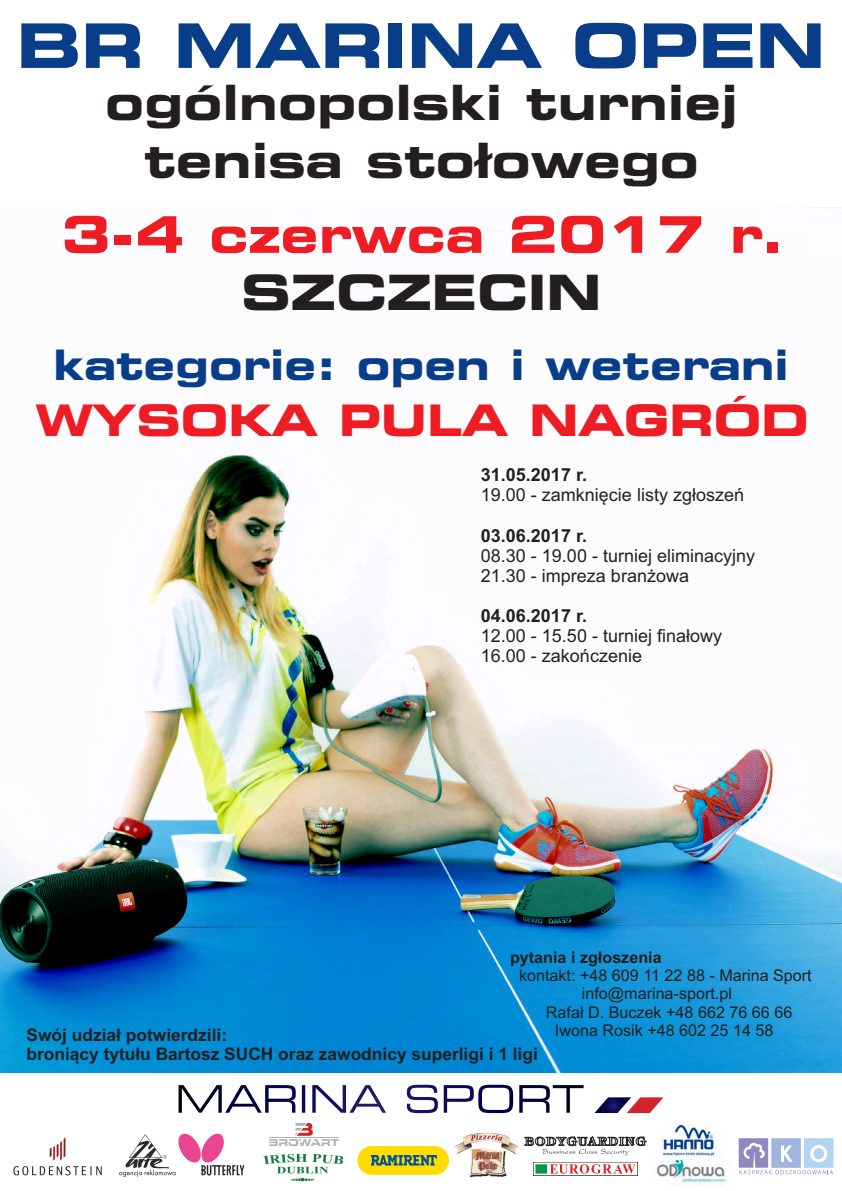
<style>
.page{position:relative;width:842px;height:1191px;background:#fff}
.page>*{position:absolute;margin:0;border:0;box-sizing:border-box;transform-origin:0 0}
.t1{font:700 expanded 61.2px "Square 721 BT";color:#083e89}
.t2{font:700 expanded 50.3px "Square 721 BT";color:#ee1d23}
.t3{font:700 expanded 48.5px/58.2px "Square 721 BT";color:#231f20;text-align:center}
.t4{font:700 expanded 43.3px "Square 721 BT";color:#ee1d23}
.t5{font:700 expanded 41.9px "Square 721 BT";color:#083e89}
.t6{font:18px/20.1px "Arial";color:#231f20}
.t7{font:700 18px "Arial";color:#231f20}
.t8{font:700 17.4px "Arial";color:#231f20}
.t9{font:16.1px "Arial";color:#231f20}
.t10{font:700 16.1px "Arial";color:#231f20}
</style>
<div class="page">
<img style="left:0;top:454px;width:842px;height:618px">
<svg style="left:179px;top:1084px;width:404px;height:29px"></svg>
<svg style="left:594px;top:1097px;width:69px;height:16px"></svg>
<img style="left:656px;top:1159px;width:71px;height:26px">
<img style="left:661px;top:1123px;width:57px;height:36px">
<img style="left:264px;top:1154px;width:79px;height:28px">
<svg style="left:13px;top:1166px;width:89px;height:9px"></svg>
<svg style="left:50px;top:1138px;width:15px;height:22px"></svg>
<svg style="left:269px;top:1123px;width:70px;height:23px"></svg>
<hr style="left:269px;top:1137px;width:70px;height:1px;background:#b2b3b3">
<svg style="left:739px;top:1138px;width:94px;height:36px"></svg>
<svg style="left:119px;top:1133px;width:125px;height:43px"></svg>
<svg style="left:455px;top:1132px;width:192px;height:45px"></svg>
<div style="left:357px;top:1146px;width:92px;height:28px;background:#ffdc01;border-radius:14px"></div>
<svg style="left:371px;top:1155px;width:66px;height:10px"></svg>
<h1 class="t1" style="left:17px;top:21px;width:809px">BR MARINA OPEN</h1>
<h3 class="t3" style="left:105px;top:78px;width:634px">ogólnopolski turniej tenisa stołowego</h3>
<h2 class="t2" style="left:62px;top:214px;width:724px">3-4 czerwca 2017 r.</h2>
<h3 class="t3" style="left:241px;top:268px;width:362px">SZCZECIN</h3>
<h3 class="t5" style="left:53px;top:348px;width:737px">kategorie: open i weterani</h3>
<h3 class="t4" style="left:35px;top:403px;width:775px">WYSOKA PULA NAGRÓD</h3>
<p class="t7" style="left:481px;top:468px;width:108px">31.05.2017 r.</p>
<p class="t6" style="left:481px;top:487px;width:265px">19.00 - zamknięcie listy zgłoszeń</p>
<p class="t7" style="left:481px;top:528px;width:108px">03.06.2017 r.</p>
<p class="t6" style="left:481px;top:547px;width:276px">08.30 - 19.00 - turniej eliminacyjny<br>21.30 - impreza branżowa</p>
<p class="t7" style="left:481px;top:609px;width:108px">04.06.2017 r.</p>
<p class="t6" style="left:481px;top:627px;width:243px">12.00 - 15.50 - turniej finałowy<br>16.00 - zakończenie</p>
<p class="t10" style="left:510px;top:951px;width:153px">pytania i zgłoszenia</p>
<p class="t9" style="left:519px;top:969px;width:294px">kontakt: +48 609 11 22 88 - Marina Sport</p>
<p class="t9" style="left:582px;top:987px;width:152px">info@marina-sport.pl</p>
<p class="t9" style="left:546px;top:1005px;width:248px">Rafał D. Buczek +48 662 76 66 66</p>
<p class="t8" style="left:26px;top:1028px;width:202px">Swój udział potwierdzili:</p>
<p class="t9" style="left:555px;top:1023px;width:220px">Iwona Rosik +48 602 25 14 58</p>
<p class="t8" style="left:26px;top:1047px;width:513px">broniący tytułu Bartosz SUCH oraz zawodnicy superligi i 1 ligi</p>
</div>
